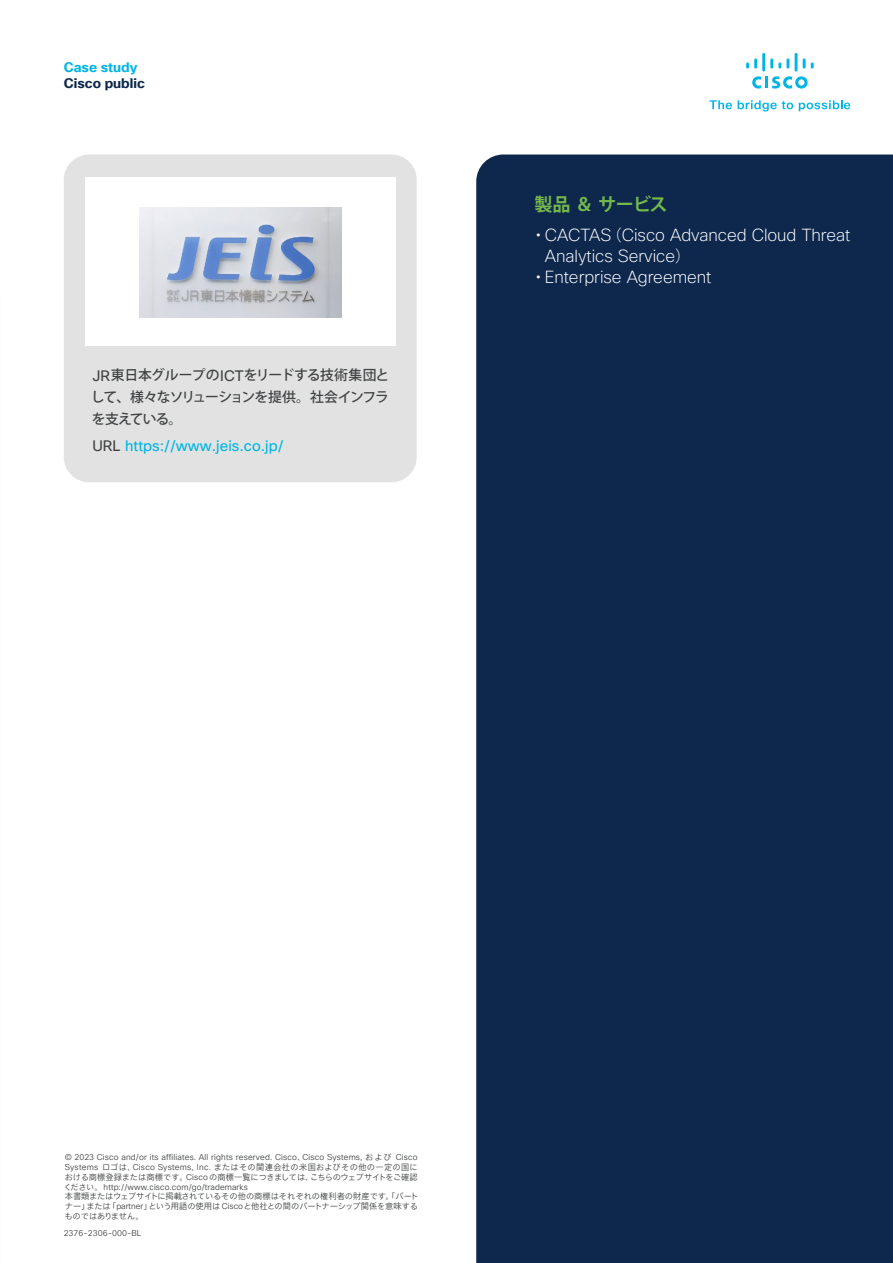
<style>
.page{position:relative;width:893px;height:1263px;background:#fff}
.page>*{position:absolute;margin:0;border:0;box-sizing:border-box;transform-origin:0 0}
.t1{font:700 18px "Koz Go Pro";letter-spacing:-.035em;color:#74b84b}
.t2{font:200 17.1px "Cisco Sans";letter-spacing:-.005em;color:#fff}
.t3{font:14.85px "Cisco Sans";color:#00b5e4}
.t4{font:500 13.8px/21.6px "Koz Go Pr 6 N";letter-spacing:-.06em;color:#414344;text-align:justify}
.t5{font:700 13.5px "Cisco Sans TT";color:#0d274d}
.t6{font:700 13.5px "Cisco Sans TT";color:#00b5e4}
.t7{font:8.25px/9.9px "Cisco Sans JPN Light";color:#414344}
.s1{font-family:"Cisco Sans";font-weight:400;font-size:14.85px}
.s2{color:#414344}
.s3{font-family:"Koz Go Pr 6 N";font-weight:300;font-size:15.9px}
</style>
<div class="page">
<div style="left:476px;top:154px;width:417px;height:1109px;background:#0d274d"></div>
<svg style="left:709px;top:100px;width:23px;height:9px"></svg>
<svg style="left:738px;top:100px;width:55px;height:12px"></svg>
<svg style="left:799px;top:100px;width:51px;height:11px"></svg>
<svg style="left:746px;top:53px;width:68px;height:36px"></svg>
<div style="left:64px;top:154px;width:353px;height:328px;background:#e2e2e2;border-radius:25px"></div>
<div style="left:85px;top:177px;width:310px;height:169px;background:#fff"></div>
<img style="left:139px;top:208px;width:202px;height:109px">
<h3 class="t6" style="left:64px;top:58px;width:75px">Case study</h3>
<h3 class="t5" style="left:64px;top:74px;width:83px">Cisco public</h3>
<h3 class="t4" style="left:91px;top:365px;width:300px"><span class="s1">JR</span>東日本グループの<span class="s1">ICT</span>をリードする技術集団として、様々なソリューションを提供。社会インフラを支えている。</h3>
<h3 class="t3" style="left:93px;top:437px;width:193px"><span class="s2">URL</span> https://www.jeis.co.jp/</h3>
<h1 class="t1" style="left:534px;top:192px;width:135px">製品＆サービス</h1>
<h2 class="t2" style="left:530px;top:224px;width:322px"><span class="s3">・</span>CACTAS<span class="s3">（</span>Cisco Advanced Cloud Threat</h2>
<h2 class="t2" style="left:545px;top:245px;width:148px">Analytics Service<span class="s3">）</span></h2>
<h2 class="t2" style="left:530px;top:266px;width:183px"><span class="s3">・</span>Enterprise Agreement</h2>
<p class="t7" style="left:64px;top:1152px;width:357px">© 2023 Cisco and/or its affiliates. All rights reserved. Cisco、Cisco Systems, および Cisco Systems ロゴは、Cisco Systems, Inc. またはその関連会社の米国およびその他の一定の国における商標登録または商標です。Cisco の商標一覧につきましては、こちらのウェブサイトをご確認ください。 http://www.cisco.com/go/trademarks<br>本書類またはウェブサイトに掲載されているその他の商標はそれぞれの権利者の財産です。「パートナー」または「partner」という用語の使用は Ciscoと他社との間のパートナーシップ関係を意味するものではありません。</p>
<p class="t7" style="left:64px;top:1229px;width:79px">2376-2306-000-BL</p>
</div>
